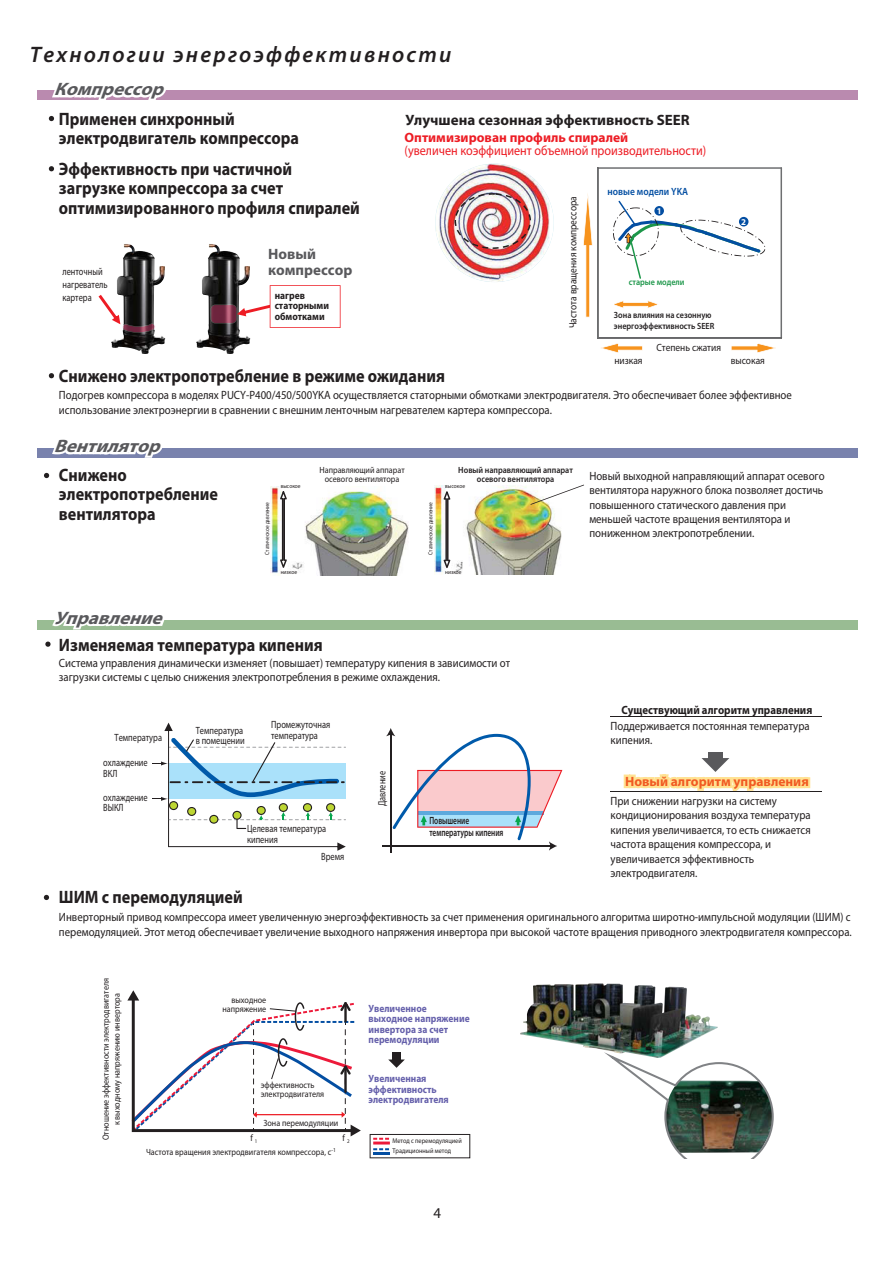
<style>
.page{position:relative;width:893px;height:1263px;background:#fff}
.page>*{position:absolute;margin:0;border:0;box-sizing:border-box;transform-origin:0 0}
.t1{font:italic 600 22.5px "Myriad Pro";letter-spacing:.1em;color:#231f20}
.t2{font:700 18px/19.5px "Myriad Pro";color:#231f20;scale:.9 1}
.t3{font:italic 700 18px "Myriad Pro";color:#59595c;scale:1.06 1}
.t4{font:700 15px "Myriad Pro";color:#231f20}
.t5{font:700 15px "Myriad Pro";color:#59595c}
.t6{font:15px "Myriad Pro";color:#231f20}
.t7{font:13.5px "Myriad Pro";color:#ed1c24;scale:.9 1}
.t8{font:700 13.5px "Myriad Pro";color:#ed1c24}
.t9{font:700 13.5px "Myriad Pro";color:#f15a22}
.t10{font:12px/14.4px "Myriad Pro";color:#231f20;scale:.9 1}
.t11{font:700 12px "Myriad Pro";color:#231f20;scale:.9 1}
.t12{font:10.5px/10.5px "Myriad Pro";color:#231f20;scale:.8 1}
.t13{font:700 10.5px/10.5px "Myriad Pro";color:#6560ab;scale:.9 1}
.t14{font:10.5px "Myriad Pro";color:#231f20;scale:.9 1}
.t15{font:600 10.5px/12px "Myriad Pro";color:#231f20;scale:.7 1}
.t16{font:700 10.5px/10.5px "Myriad Pro";color:#231f20;scale:.9 1}
.t17{font:600 10.5px "Myriad Pro";color:#034ea2;scale:.9 1}
.t18{font:9.45px "Myriad Pro";color:#231f20;scale:.9 1}
.t19{font:9px/9px "Myriad Pro";color:#231f20;text-align:center;scale:.9 1}
.t20{font:600 9px/9px "Myriad Pro";color:#231f20;text-align:center;scale:.9 1}
.t21{font:600 9px "Myriad Pro";color:#1c9649;scale:.9 1}
.t22{font:700 8.85px "Myriad Pro";color:#fff}
.t23{font:6.9px/10.2px "Myriad Pro";color:#231f20;scale:.9 1}
.t24{font:6px "Myriad Pro";color:#231f20;scale:.9 1}
</style>
<div class="page">
<img style="left:270px;top:487px;width:139px;height:88px">
<img style="left:435px;top:486px;width:127px;height:89px">
<img style="left:196px;top:244px;width:54px;height:110px">
<img style="left:111px;top:244px;width:54px;height:110px">
<div style="left:37px;top:620px;width:821px;height:9px;background:#99bc93"></div>
<div style="left:37px;top:448px;width:821px;height:9px;background:#7982ad"></div>
<div style="left:37px;top:90px;width:821px;height:10px;background:#ba8aaf"></div>
<svg style="left:44px;top:895px;width:5px;height:5px"></svg>
<svg style="left:280px;top:491px;width:7px;height:77px"></svg>
<svg style="left:444px;top:491px;width:6px;height:77px"></svg>
<svg style="left:530px;top:485px;width:54px;height:20px"></svg>
<img style="left:435px;top:164px;width:119px;height:118px;border-radius:50%">
<hr style="left:597px;top:167px;width:185px;height:2px;background:#6e6f71">
<hr style="left:780px;top:167px;width:2px;height:172px;background:#6e6f71">
<hr style="left:597px;top:167px;width:1px;height:172px;background:#6e6f71">
<hr style="left:597px;top:337px;width:185px;height:2px;background:#6e6f71">
<svg style="left:731px;top:343px;width:45px;height:10px"></svg>
<svg style="left:601px;top:343px;width:42px;height:10px"></svg>
<img style="left:454px;top:193px;width:77px;height:56px">
<svg style="left:583px;top:193px;width:10px;height:124px"></svg>
<svg style="left:613px;top:201px;width:152px;height:78px"></svg>
<svg style="left:370px;top:1134px;width:100px;height:24px"></svg>
<div style="left:392px;top:1052px;width:9px;height:9px;background:#231f20"></div>
<svg style="left:389px;top:1060px;width:16px;height:8px"></svg>
<svg style="left:127px;top:990px;width:234px;height:146px"></svg>
<svg style="left:614px;top:300px;width:44px;height:8px"></svg>
<svg style="left:49px;top:373px;width:5px;height:5px"></svg>
<svg style="left:99px;top:295px;width:21px;height:29px"></svg>
<img style="left:211px;top:305px;width:26px;height:18px">
<img style="left:123px;top:323px;width:31px;height:10px">
<svg style="left:237px;top:285px;width:103px;height:43px"></svg>
<svg style="left:621px;top:629px;width:192px;height:162px"></svg>
<hr style="left:610px;top:791px;width:212px;height:1px;background:#231f20">
<hr style="left:610px;top:717px;width:212px;height:1px;background:#231f20">
<svg style="left:152px;top:723px;width:194px;height:128px"></svg>
<hr style="left:390px;top:734px;width:1px;height:119px;background:#231f20">
<hr style="left:382px;top:845px;width:169px;height:2px;background:#231f20">
<svg style="left:386px;top:728px;width:176px;height:123px"></svg>
<svg style="left:49px;top:90px;width:117px;height:81px"></svg>
<svg style="left:44px;top:448px;width:124px;height:31px"></svg>
<svg style="left:38px;top:620px;width:132px;height:27px"></svg>
<img style="left:520px;top:983px;width:198px;height:66px">
<svg style="left:596px;top:1048px;width:178px;height:111px"></svg>
<h1 class="t1" style="left:30px;top:41px;width:423px">Технологии энергоэффективности</h1>
<h2 class="t3" style="left:54px;top:78px;width:104px">Компрессор</h2>
<h2 class="t2" style="left:59px;top:109px;width:197px">Применен синхронный</h2>
<p class="t4" style="left:405px;top:111px;width:286px">Улучшена сезонная эффективность SEER</p>
<h2 class="t2" style="left:59px;top:128px;width:268px">электродвигатель компрессора</h2>
<p class="t8" style="left:405px;top:129px;width:225px">Оптимизирован профиль спиралей</p>
<p class="t7" style="left:405px;top:146px;width:337px">(увеличен коэффициент объемной производительности)</p>
<h2 class="t2" style="left:59px;top:159px;width:336px">Эффективность при частичной загрузке компрессора за счет оптимизированного профиля спиралей</h2>
<p class="t5" style="left:268px;top:245px;width:49px">Новый</p>
<p class="t12" style="left:62px;top:267px;width:52px">ленточный</p>
<p class="t5" style="left:268px;top:261px;width:86px">компрессор</p>
<p class="t12" style="left:62px;top:279px;width:58px;line-height:12.6px">нагреватель картера</p>
<p class="t16" style="left:275px;top:290px;width:62px">нагрев статорными обмотками</p>
<p class="t14" style="left:569px;top:328px;width:148px;rotate:-90deg">Частота вращения компрессора</p>
<p class="t17" style="left:607px;top:185px;width:91px">новые модели YKA</p>
<p class="t22" style="left:657px;top:206px;width:6px">1</p>
<p class="t21" style="left:629px;top:277px;width:63px">старые модели</p>
<p class="t20" style="left:614px;top:310px;width:113px;line-height:10.8px;text-align:left">Зона влияния на сезонную энергоэффективность SEER</p>
<p class="t14" style="left:656px;top:343px;width:73px">Степень сжатия</p>
<p class="t22" style="left:741px;top:217px;width:6px">2</p>
<h2 class="t2" style="left:59px;top:367px;width:430px">Снижено электропотребление в режиме ожидания</h2>
<p class="t14" style="left:614px;top:356px;width:33px">низкая</p>
<p class="t14" style="left:731px;top:356px;width:39px">высокая</p>
<p class="t10" style="left:59px;top:389px;width:816px">Подогрев компрессора в моделях PUCY-P400/450/500YKA осуществляется статорными обмотками электродвигателя. Это обеспечивает более эффективное использование электроэнергии в сравнении с внешним ленточным нагревателем картера компрессора.</p>
<h2 class="t3" style="left:54px;top:435px;width:101px">Вентилятор</h2>
<h2 class="t2" style="left:59px;top:465px;width:178px">Снижено электропотребление вентилятора</h2>
<p class="t24" style="left:281px;top:484px;width:24px">высокое</p>
<p class="t19" style="left:320px;top:467px;width:96px">Направляющий аппарат осевого вентилятора</p>
<p class="t20" style="left:458px;top:466px;width:129px">Новый направляющий аппарат осевого вентилятора</p>
<p class="t24" style="left:445px;top:484px;width:24px">высокое</p>
<p class="t24" style="left:265px;top:555px;width:60px;rotate:-90deg">Статическое давление</p>
<p class="t24" style="left:428px;top:555px;width:60px;rotate:-90deg">Статическое давление</p>
<p class="t24" style="left:281px;top:570px;width:20px">низкое</p>
<p class="t24" style="left:445px;top:570px;width:20px">низкое</p>
<h2 class="t3" style="left:54px;top:607px;width:107px">Управление</h2>
<h2 class="t2" style="left:59px;top:635px;width:295px">Изменяемая температура кипения</h2>
<p class="t10" style="left:59px;top:657px;width:503px">Система управления динамически изменяет (повышает) температуру кипения в зависимости от загрузки системы с целью снижения электропотребления в режиме охлаждения.</p>
<p class="t12" style="left:115px;top:733px;width:61px">Температура</p>
<p class="t12" style="left:103px;top:758px;width:57px">охлаждение<br>ВКЛ</p>
<p class="t12" style="left:103px;top:793px;width:57px">охлаждение<br>ВЫКЛ</p>
<p class="t12" style="left:196px;top:726px;width:63px">Температура в помещении</p>
<p class="t12" style="left:271px;top:720px;width:75px">Промежуточная температура</p>
<p class="t12" style="left:247px;top:824px;width:100px">Целевая температура кипения</p>
<p class="t12" style="left:321px;top:852px;width:30px">Время</p>
<h2 class="t2" style="left:59px;top:887px;width:206px">ШИМ с перемодуляцией</h2>
<p class="t12" style="left:377px;top:806px;width:46px;rotate:-90deg">Давление</p>
<p class="t15" style="left:429px;top:814px;width:107px">Повышение температуры кипения</p>
<p class="t10" style="left:589px;top:469px;width:263px">Новый выходной направляющий аппарат осевого вентилятора наружного блока позволяет достичь повышенного статического давления при меньшей частоте вращения вентилятора и пониженном электропотреблении.</p>
<p class="t11" style="left:621px;top:702px;width:214px">Существующий алгоритм управления</p>
<p class="t10" style="left:610px;top:720px;width:223px">Поддерживается постоянная температура кипения.</p>
<p class="t9" style="left:625px;top:773px;width:185px">Новый алгоритм управления</p>
<p class="t10" style="left:610px;top:795px;width:224px">При снижении нагрузки на систему кондиционирования воздуха температура кипения увеличивается, то есть снижается частота вращения компрессора, и увеличивается эффективность электродвигателя.</p>
<p class="t10" style="left:59px;top:911px;width:882px">Инверторный привод компрессора имеет увеличенную энергоэффективность за счет применения оригинального алгоритма широтно-импульсной модуляции (ШИМ) с перемодуляцией. Этот метод обеспечивает увеличение выходного напряжения инвертора при высокой частоте вращения приводного электродвигателя компрессора.</p>
<p class="t19" style="left:101px;top:1140px;width:181px;line-height:10.8px;rotate:-90deg">Отношение эффективности электродвигателя к выходному напряжению инвертора</p>
<p class="t19" style="left:222px;top:996px;width:50px;text-align:right">выходное напряжение</p>
<p class="t19" style="left:261px;top:1081px;width:72px;text-align:left">эффективность электродвигателя</p>
<p class="t19" style="left:264px;top:1119px;width:85px">Зона перемодуляции</p>
<p class="t18" style="left:250px;top:1134px;width:9px">f <sub>1</sub></p>
<p class="t18" style="left:343px;top:1134px;width:9px">f <sub>2</sub></p>
<p class="t19" style="left:146px;top:1148px;width:212px">Частота вращения электродвигателя компрессора, с<sup>-1</sup></p>
<p class="t13" style="left:369px;top:1003px;width:114px">Увеличенное выходное напряжение инвертора за счет перемодуляции</p>
<p class="t13" style="left:369px;top:1073px;width:91px">Увеличенная эффективность электродвигателя</p>
<p class="t23" style="left:392px;top:1136px;width:79px">Метод с перемодуляцией<br>Традиционный метод</p>
<p class="t6" style="left:433px;top:1203px;width:9px">4</p>
</div>
